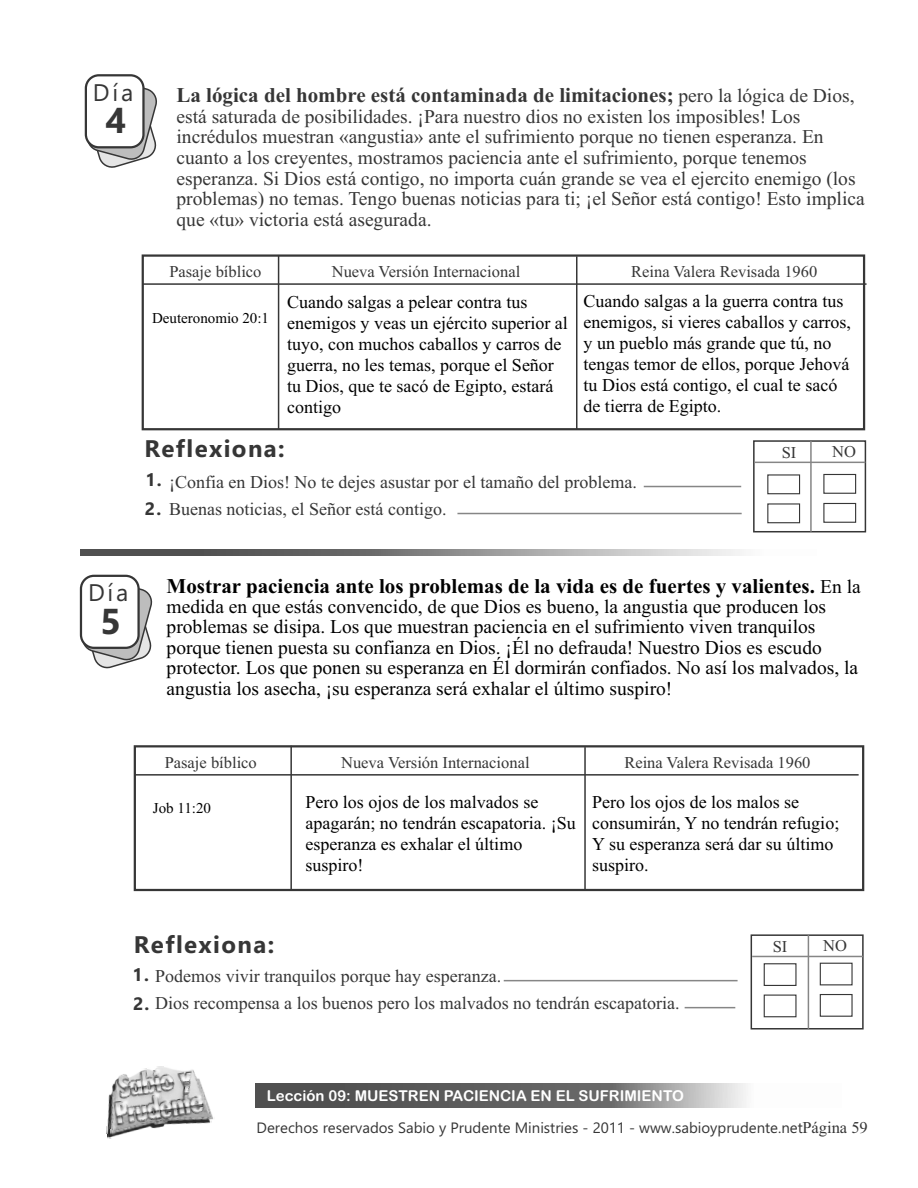
<style>
.page{position:relative;width:918px;height:1188px;background:#fff}
.page>*{position:absolute;margin:0;border:0;box-sizing:border-box;transform-origin:0 0}
.t1{font:700 36px "Ebrima";color:#363636}
.t2{font:700 24px "Ebrima";letter-spacing:.06em;color:#363636}
.t3{font:24px "Ebrima";letter-spacing:.115em;color:#363636}
.t4{font:700 21px "Times New Roman";color:#363636}
.t5{font:700 21px "Times New Roman";color:#000}
.t6{font:19.5px/20.5px "Times New Roman";color:#363636}
.t7{font:19.5px/20.4px "Times New Roman";color:#000}
.t8{font:18px/21px "Times New Roman";color:#000}
.t9{font:18px "Times New Roman";color:#363636}
.t10{font:700 18px "Ebrima";color:#363636}
.t11{font:16.5px "Times New Roman";color:#363636}
.t12{font:15px "Ebrima";color:#363636}
.t13{font:15px "Arial Rounded MT Bold";color:#fff}
.t14{font:15px "Times New Roman";color:#000}
.s1{font-weight:400;font-size:19.5px}
.s2{font-family:"Ebrima";font-weight:700}
.s3{font-family:"Times New Roman";font-size:16.5px}
</style>
<div class="page">
<div style="left:134px;top:745px;width:730px;height:146px;border:2px solid #363636"></div>
<hr style="left:135px;top:774px;width:724px;height:2px;background:#363636">
<hr style="left:290px;top:746px;width:2px;height:144px;background:#363636">
<hr style="left:584px;top:747px;width:2px;height:143px;background:#363636">
<div style="left:142px;top:254px;width:723px;height:176px;border:2px solid #363636"></div>
<svg style="left:84px;top:86px;width:73px;height:82px"></svg>
<div style="left:85px;top:74px;width:60px;height:74px;background:#fff;border:2px solid #363636;border-radius:13px"></div>
<hr style="left:143px;top:283px;width:724px;height:2px;background:#363636">
<hr style="left:278px;top:255px;width:1px;height:174px;background:#363636">
<hr style="left:576px;top:256px;width:2px;height:173px;background:#363636">
<svg style="left:79px;top:581px;width:74px;height:88px"></svg>
<div style="left:80px;top:575px;width:60px;height:74px;background:#fff;border:2px solid #363636;border-radius:13px"></div>
<svg style="left:80px;top:550px;width:662px;height:5px;background:#8a8a8a"></svg>
<hr style="left:504px;top:980px;width:234px;height:1px;background:#868686">
<hr style="left:685px;top:1007px;width:50px;height:1px;background:#868686">
<svg style="left:819px;top:962px;width:34px;height:24px"></svg>
<svg style="left:819px;top:994px;width:34px;height:23px"></svg>
<div style="left:751px;top:934px;width:113px;height:96px;border:2px solid #363636"></div>
<svg style="left:763px;top:963px;width:34px;height:23px"></svg>
<svg style="left:763px;top:994px;width:34px;height:24px"></svg>
<hr style="left:752px;top:956px;width:111px;height:1px;background:#868686">
<hr style="left:808px;top:935px;width:1px;height:94px;background:#868686">
<hr style="left:644px;top:486px;width:97px;height:1px;background:#868686">
<hr style="left:457px;top:513px;width:285px;height:1px;background:#868686">
<svg style="left:823px;top:473px;width:34px;height:21px"></svg>
<svg style="left:823px;top:502px;width:34px;height:21px"></svg>
<div style="left:753px;top:440px;width:113px;height:92px;border:2px solid #363636"></div>
<svg style="left:767px;top:474px;width:34px;height:21px"></svg>
<svg style="left:767px;top:503px;width:34px;height:21px"></svg>
<hr style="left:755px;top:462px;width:110px;height:1px;background:#868686">
<hr style="left:810px;top:441px;width:2px;height:91px;background:#868686">
<svg style="left:255px;top:1083px;width:491px;height:25px;background:#727272"></svg>
<img style="left:106px;top:1066px;width:107px;height:69px">
<h2 class="t3" style="left:93px;top:83px;width:42px">Día</h2>
<h1 class="t1" style="left:105px;top:107px;width:22px">4</h1>
<p class="t4" style="left:177px;top:88px;width:680px">La lógica del hombre está contaminada de limitaciones; <span class="s1">pero la lógica de Dios,</span></p>
<p class="t6" style="left:177px;top:108px;width:690px">está saturada de posibilidades. ¡Para nuestro dios no existen los imposibles! Los incrédulos muestran «angustia» ante el sufrimiento porque no tienen esperanza. En cuanto a los creyentes, mostramos paciencia ante el sufrimiento, porque tenemos esperanza. Si Dios está contigo, no importa cuán grande se vea el ejercito enemigo (los problemas) no temas. Tengo buenas noticias para ti; ¡el Señor está contigo! Esto implica que «tu» victoria está asegurada.</p>
<p class="t11" style="left:169px;top:266px;width:94px">Pasaje bíblico</p>
<p class="t11" style="left:332px;top:265px;width:190px">Nueva Versión Internacional</p>
<p class="t11" style="left:631px;top:266px;width:188px">Reina Valera Revisada 1960</p>
<p class="t8" style="left:584px;top:292px;width:269px">Cuando salgas a la guerra contra tus enemigos, si vieres caballos y carros, y un pueblo más grande que tú, no tengas temor de ellos, porque Jehová tu Dios está contigo, el cual te sacó de tierra de Egipto.</p>
<p class="t8" style="left:287px;top:293px;width:282px">Cuando salgas a pelear contra tus enemigos y veas un ejército superior al tuyo, con muchos caballos y carros de guerra, no les temas, porque el Señor tu Dios, que te sacó de Egipto, estará contigo</p>
<p class="t14" style="left:152px;top:312px;width:119px">Deuteronomio 20:1</p>
<h2 class="t2" style="left:144px;top:439px;width:142px">Reflexiona:</h2>
<p class="t10" style="left:145px;top:472px;width:18px">1.</p>
<p class="t9" style="left:145px;top:502px;width:303px"><span class="s2">2.</span> Buenas noticias, el Señor está contigo.</p>
<p class="t9" style="left:169px;top:475px;width:469px">¡Confia en Dios! No te dejes asustar por el tamaño del problema.</p>
<p class="t11" style="left:782px;top:447px;width:16px">SI</p>
<p class="t11" style="left:832px;top:446px;width:25px">NO</p>
<h2 class="t3" style="left:88px;top:584px;width:42px">Día</h2>
<h1 class="t1" style="left:101px;top:607px;width:22px">5</h1>
<p class="t5" style="left:167px;top:578px;width:696px">Mostrar paciencia ante los problemas de la vida es de fuertes y valientes. <span class="s1">En la</span></p>
<p class="t7" style="left:167px;top:598px;width:693px">medida en que estás convencido, de que Dios es bueno, la angustia que producen los problemas se disipa. Los que muestran paciencia en el sufrimiento viven tranquilos porque tienen puesta su confianza en Dios. ¡Él no defrauda! Nuestro Dios es escudo protector. Los que ponen su esperanza en Él dormirán confiados. No así los malvados, la angustia los asecha, ¡su esperanza será exhalar el último suspiro!</p>
<p class="t11" style="left:165px;top:757px;width:94px">Pasaje bíblico</p>
<p class="t11" style="left:341px;top:757px;width:190px">Nueva Versión Internacional</p>
<p class="t11" style="left:624px;top:757px;width:188px">Reina Valera Revisada 1960</p>
<p class="t8" style="left:592px;top:793px;width:249px">Pero los ojos de los malos se consumirán, Y no tendrán refugio;<br>Y su esperanza será dar su último suspiro.</p>
<p class="t8" style="left:305px;top:794px;width:272px">Pero los ojos de los malvados se apagarán; no tendrán escapatoria. ¡Su esperanza es exhalar el último suspiro!</p>
<p class="t14" style="left:153px;top:802px;width:60px">Job 11:20</p>
<h2 class="t2" style="left:134px;top:935px;width:142px">Reflexiona:</h2>
<p class="t9" style="left:133px;top:969px;width:370px"><span class="s2">1.</span> Podemos vivir tranquilos porque hay esperanza.</p>
<p class="t9" style="left:133px;top:996px;width:548px"><span class="s2">2.</span> Dios recompensa a los buenos pero los malvados no tendrán escapatoria.</p>
<p class="t11" style="left:773px;top:941px;width:16px">SI</p>
<p class="t11" style="left:823px;top:940px;width:25px">NO</p>
<p class="t13" style="left:267px;top:1090px;width:419px">Lección 09: MUESTREN PACIENCIA EN EL SUFRIMIENTO</p>
<p class="t12" style="left:257px;top:1122px;width:613px">Derechos reservados Sabio y Prudente Ministries - 2011 - www.sabioyprudente.net<span class="s3">Página 59</span></p>
</div>
